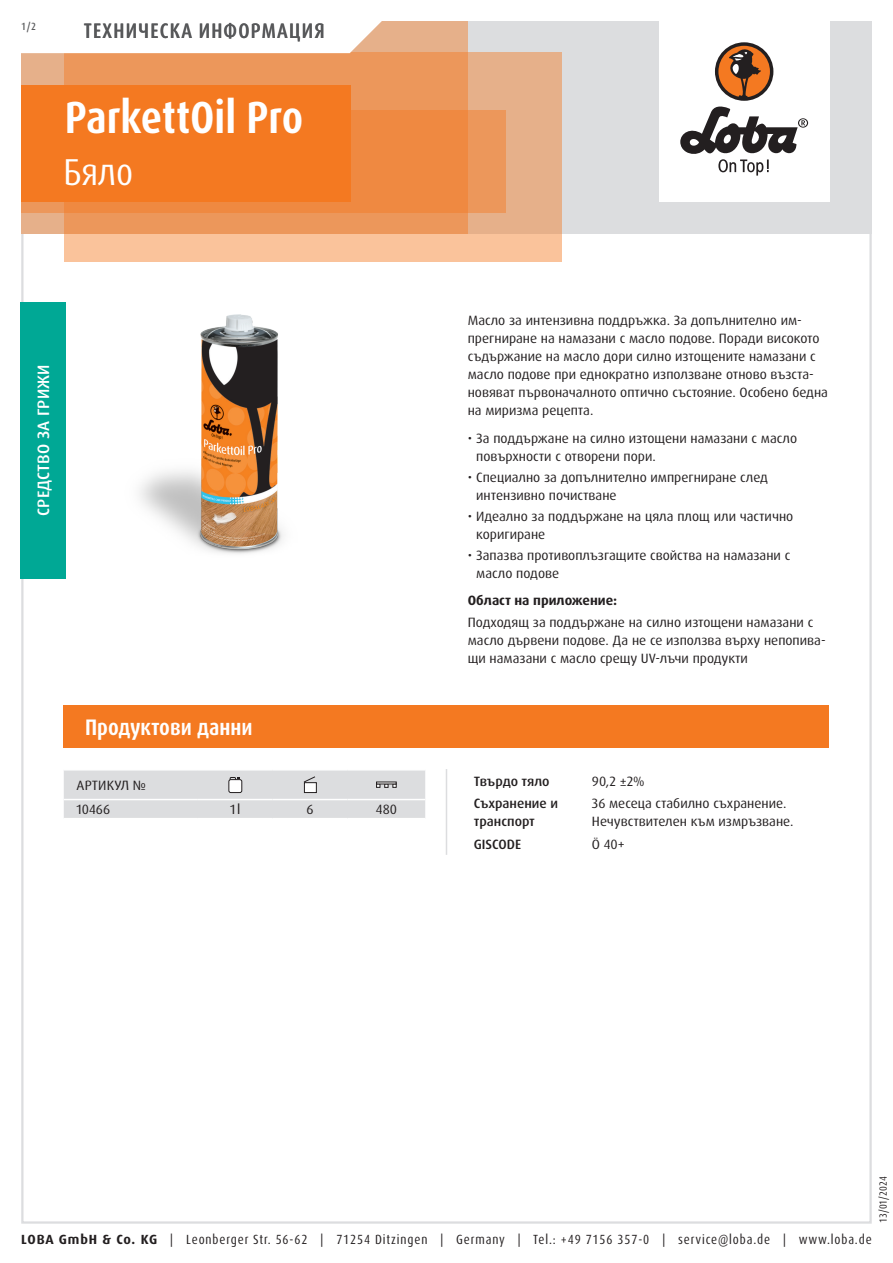
<style>
.page{position:relative;width:893px;height:1263px;background:#fff}
.page>*{position:absolute;margin:0;border:0;box-sizing:border-box;transform-origin:0 0}
.Produktname_weiss{font:700 condensed 45px "Dax Pro";color:#fff}
.Variante_weiss{font:condensed 37.5px "Dax Pro";color:#fff}
.Abschnitt{font:700 condensed 22.5px "Dax Pro";color:#fff}
.TI{font:500 condensed 21px "Dax Pro";letter-spacing:.06em;color:#57585a}
.Produktart_Reinigung-Pflege{font:500 16.5px "Dax Pro";letter-spacing:.01em;color:#fff}
.Text{font:13.5px/18px "Dax Pro";color:#231f20}
.Text_ohne_Silbentrennung{font:13.5px "Dax Pro";color:#231f20}
.Text_Medium{font:500 13.5px/18px "Dax Pro";color:#231f20}
.Text_Bold{font:700 13.5px "Dax Pro";color:#231f20}
.Text_Großbuchstaben{font:13.5px "Dax Pro";letter-spacing:.01em;color:#231f20}
.Text_zentriert{font:13.5px "Dax Pro";color:#231f20}
.t1{font:condensed 13.35px "Dax Pro";letter-spacing:.065em;color:#231f20}
.t2{font:condensed 10.5px "Dax Pro";color:#231f20}
.t3{font:500 condensed 10.5px "Dax Pro";color:#57585a}
.s1{font-weight:700;font-stretch:normal}
</style>
<div class="page">
<hr style="left:446px;top:769px;width:1px;height:86px;background:#dcdddf">
<svg style="left:64px;top:770px;width:361px;height:48px;background:#dbdcde"></svg>
<div style="left:64px;top:705px;width:765px;height:43px;background:#f47921"></div>
<img style="left:139px;top:314px;width:144px;height:240px">
<div style="left:20px;top:302px;width:46px;height:276px;background:#00a895"></div>
<div style="left:21px;top:21px;width:851px;height:213px;background:#dcdddf"></div>
<div style="left:659px;top:0;width:170px;height:202px;background:#fff"></div>
<svg style="left:680px;top:106px;width:128px;height:70px"></svg>
<div style="left:715px;top:42px;width:58px;height:59px;background:#231f20;border-radius:50%"></div>
<svg style="left:718px;top:45px;width:52px;height:52px"></svg>
<div style="left:64px;top:52px;width:497px;height:209px;background:linear-gradient(to right,#fec79f,#efb992)"></div>
<div style="left:21px;top:111px;width:485px;height:102px;background:#ec975b"></div>
<svg style="left:21px;top:21px;width:447px;height:213px;background:#ec9355"></svg>
<svg style="left:21px;top:21px;width:411px;height:34px;background:#faede4"></svg>
<div style="left:21px;top:85px;width:330px;height:117px;background:#f47921"></div>
<p class="t3" style="left:21px;top:19px;width:16px">1/2</p>
<p class="TI" style="left:84px;top:17px;width:242px">ТЕХНИЧЕСКА ИНФОРМАЦИЯ</p>
<p class="Produktname_weiss" style="left:65px;top:89px;width:240px">ParkettOil Pro</p>
<p class="Variante_weiss" style="left:63px;top:148px;width:71px">Бяло</p>
<p class="Produktart_Reinigung-Pflege" style="left:33px;top:516px;width:153px;rotate:-90deg">СРЕДСТВО ЗА ГРИЖИ</p>
<p class="Abschnitt" style="left:85px;top:713px;width:169px">Продуктови данни</p>
<p class="Text_Großbuchstaben" style="left:77px;top:776px;width:71px">АРТИКУЛ №</p>
<p class="Text" style="left:77px;top:801px;width:35px">10466</p>
<p class="Text_zentriert" style="left:230px;top:801px;width:12px">1l</p>
<p class="Text_zentriert" style="left:307px;top:801px;width:9px">6</p>
<p class="Text_zentriert" style="left:376px;top:801px;width:22px">480</p>
<p class="Text" style="left:468px;top:312px;width:362px">Масло за интензивна поддръжка. За допълнително им&shy;прегниране на намазани с масло подове. Поради високото съдържание на масло дори силно изтощените намазани с масло подове при еднократно използване отново възста&shy;новяват първоначалното оптично състояние. Особено бедна на миризма рецепта.</p>
<p class="Text" style="left:476px;top:429px;width:322px;text-indent:-9px">• За поддържане на силно изтощени намазани с масло повърхности с отворени пори.</p>
<p class="Text" style="left:476px;top:468px;width:293px;text-indent:-9px">• Специално за допълнително импрегниране след интензивно почистване</p>
<p class="Text" style="left:476px;top:507px;width:319px;text-indent:-9px">• Идеално за поддържане на цяла площ или частично коригиране</p>
<p class="Text" style="left:476px;top:546px;width:315px;text-indent:-9px">• Запазва противоплъзгащите свойства на намазани с масло подове</p>
<p class="Text_Bold" style="left:468px;top:592px;width:151px">Област на приложение:</p>
<p class="Text" style="left:468px;top:613px;width:359px">Подходящ за поддържане на силно изтощени намазани с масло дървени подове. Да не се използва върху непопива&shy;щи намазани с масло срещу UV-лъчи продукти</p>
<p class="Text_Medium" style="left:474px;top:772px;width:77px">Твърдо тяло</p>
<p class="Text_ohne_Silbentrennung" style="left:592px;top:772px;width:54px">90,2 ±2%</p>
<p class="Text_Medium" style="left:474px;top:795px;width:86px">Съхранение и транспорт</p>
<p class="Text_ohne_Silbentrennung" style="left:592px;top:795px;width:196px">36 месеца стабилно съхранение.</p>
<p class="Text_ohne_Silbentrennung" style="left:592px;top:813px;width:203px">Нечувствителен към измръзване.</p>
<p class="Text_Medium" style="left:474px;top:835px;width:49px">GISCODE</p>
<p class="Text_ohne_Silbentrennung" style="left:592px;top:835px;width:34px">Ö 40+</p>
<p class="t2" style="left:876px;top:1222px;width:48px;rotate:-90deg">13/01/2024</p>
<p class="t1" style="left:21px;top:1230px;width:852px"><span class="s1">LOBA GmbH &amp; Co. KG</span> | Leonberger Str. 56-62 | 71254 Ditzingen | Germany | Tel.: +49 7156 357-0 | service@loba.de | www.loba.de</p>
</div>
